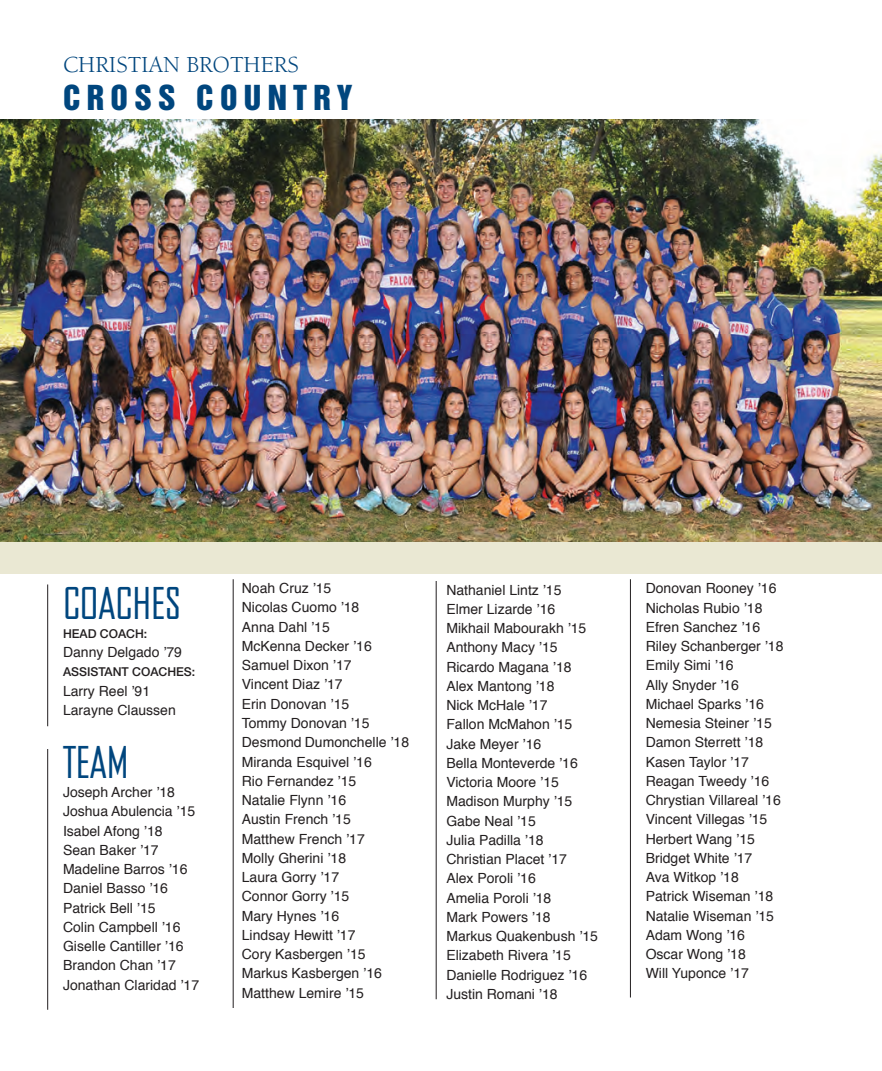
<style>
.page{position:relative;width:882px;height:1071px;background:#fff}
.page>*{position:absolute;margin:0;border:0;box-sizing:border-box;transform-origin:0 0}
.t1{font:42px "Bureau Agency";color:#00467e}
.t2{font:31.5px "Helvetica Inserat";letter-spacing:.2em;color:#00467e}
.t3{font:23.62px "Berkeley";color:#00467e}
.t4{font:14px "Helvetica";color:#231f20}
.t5{font:500 12.25px "Helvetica Neue";color:#231f20}
</style>
<div class="page">
<img style="left:0;top:119px;width:882px;height:424px">
<div style="left:0;top:543px;width:882px;height:31px;background:#eae8d3"></div>
<hr style="left:47px;top:584px;width:1px;height:142px;background:#231f20">
<hr style="left:47px;top:749px;width:1px;height:261px;background:#231f20">
<hr style="left:233px;top:579px;width:1px;height:429px;background:#231f20">
<hr style="left:436px;top:581px;width:1px;height:418px;background:#231f20">
<hr style="left:630px;top:579px;width:1px;height:419px;background:#231f20">
<p class="t3" style="left:63px;top:52px;width:237px">CHRISTIAN BROTHERS</p>
<p class="t2" style="left:63px;top:78px;width:291px">CROSS COUNTRY</p>
<p class="t1" style="left:63px;top:581px;width:119px">COACHES</p>
<p class="t5" style="left:63px;top:626px;width:86px">HEAD COACH:</p>
<p class="t4" style="left:63px;top:641px;width:121px">Danny Delgado ’79</p>
<p class="t5" style="left:63px;top:665px;width:134px">ASSISTANT COACHES:</p>
<p class="t4" style="left:63px;top:680px;width:89px">Larry Reel ’91</p>
<p class="t4" style="left:63px;top:699px;width:114px">Larayne Claussen</p>
<p class="t1" style="left:63px;top:740px;width:67px">TEAM</p>
<p class="t4" style="left:63px;top:781px;width:114px">Joseph Archer ’18</p>
<p class="t4" style="left:63px;top:801px;width:134px">Joshua Abulencia ’15</p>
<p class="t4" style="left:63px;top:820px;width:101px">Isabel Afong ’18</p>
<p class="t4" style="left:63px;top:839px;width:97px">Sean Baker ’17</p>
<p class="t4" style="left:63px;top:858px;width:126px">Madeline Barros ’16</p>
<p class="t4" style="left:63px;top:878px;width:107px">Daniel Basso ’16</p>
<p class="t4" style="left:63px;top:897px;width:94px">Patrick Bell ’15</p>
<p class="t4" style="left:63px;top:916px;width:119px">Colin Campbell ’16</p>
<p class="t4" style="left:63px;top:935px;width:122px">Giselle Cantiller ’16</p>
<p class="t4" style="left:63px;top:955px;width:114px">Brandon Chan ’17</p>
<p class="t4" style="left:63px;top:974px;width:138px">Jonathan Claridad ’17</p>
<p class="t4" style="left:242px;top:578px;width:91px">Noah Cruz ’15</p>
<p class="t4" style="left:242px;top:597px;width:119px">Nicolas Cuomo ’18</p>
<p class="t4" style="left:242px;top:616px;width:89px">Anna Dahl ’15</p>
<p class="t4" style="left:242px;top:635px;width:131px">McKenna Decker ’16</p>
<p class="t4" style="left:242px;top:655px;width:111px">Samuel Dixon ’17</p>
<p class="t4" style="left:242px;top:674px;width:102px">Vincent Diaz ’17</p>
<p class="t4" style="left:242px;top:693px;width:109px">Erin Donovan ’15</p>
<p class="t4" style="left:242px;top:712px;width:129px">Tommy Donovan ’15</p>
<p class="t4" style="left:242px;top:732px;width:169px">Desmond Dumonchelle ’18</p>
<p class="t4" style="left:242px;top:751px;width:131px">Miranda Esquivel ’16</p>
<p class="t4" style="left:242px;top:770px;width:116px">Rio Fernandez ’15</p>
<p class="t4" style="left:242px;top:789px;width:106px">Natalie Flynn ’16</p>
<p class="t4" style="left:242px;top:809px;width:110px">Austin French ’15</p>
<p class="t4" style="left:242px;top:828px;width:124px">Matthew French ’17</p>
<p class="t4" style="left:242px;top:847px;width:106px">Molly Gherini ’18</p>
<p class="t4" style="left:242px;top:866px;width:99px">Laura Gorry ’17</p>
<p class="t4" style="left:242px;top:886px;width:109px">Connor Gorry ’15</p>
<p class="t4" style="left:242px;top:905px;width:99px">Mary Hynes ’16</p>
<p class="t4" style="left:242px;top:924px;width:115px">Lindsay Hewitt ’17</p>
<p class="t4" style="left:242px;top:943px;width:125px">Cory Kasbergen ’15</p>
<p class="t4" style="left:242px;top:963px;width:142px">Markus Kasbergen ’16</p>
<p class="t4" style="left:242px;top:982px;width:124px">Matthew Lemire ’15</p>
<p class="t4" style="left:446px;top:579px;width:117px">Nathaniel Lintz ’15</p>
<p class="t4" style="left:446px;top:598px;width:110px">Elmer Lizarde ’16</p>
<p class="t4" style="left:446px;top:617px;width:142px">Mikhail Mabourakh ’15</p>
<p class="t4" style="left:446px;top:637px;width:113px">Anthony Macy ’15</p>
<p class="t4" style="left:446px;top:656px;width:127px">Ricardo Magana ’18</p>
<p class="t4" style="left:446px;top:675px;width:110px">Alex Mantong ’18</p>
<p class="t4" style="left:446px;top:694px;width:103px">Nick McHale ’17</p>
<p class="t4" style="left:446px;top:714px;width:128px">Fallon McMahon ’15</p>
<p class="t4" style="left:446px;top:733px;width:96px">Jake Meyer ’16</p>
<p class="t4" style="left:446px;top:752px;width:133px">Bella Monteverde ’16</p>
<p class="t4" style="left:446px;top:771px;width:114px">Victoria Moore ’15</p>
<p class="t4" style="left:446px;top:791px;width:128px">Madison Murphy ’15</p>
<p class="t4" style="left:446px;top:810px;width:91px">Gabe Neal ’15</p>
<p class="t4" style="left:446px;top:829px;width:99px">Julia Padilla ’18</p>
<p class="t4" style="left:446px;top:848px;width:122px">Christian Placet ’17</p>
<p class="t4" style="left:446px;top:868px;width:91px">Alex Poroli ’16</p>
<p class="t4" style="left:446px;top:887px;width:107px">Amelia Poroli ’18</p>
<p class="t4" style="left:446px;top:906px;width:106px">Mark Powers ’18</p>
<p class="t4" style="left:446px;top:925px;width:153px">Markus Quakenbush ’15</p>
<p class="t4" style="left:446px;top:945px;width:126px">Elizabeth Rivera ’15</p>
<p class="t4" style="left:446px;top:964px;width:142px">Danielle Rodriguez ’16</p>
<p class="t4" style="left:446px;top:983px;width:113px">Justin Romani ’18</p>
<p class="t4" style="left:646px;top:578px;width:132px">Donovan Rooney ’16</p>
<p class="t4" style="left:646px;top:597px;width:118px">Nicholas Rubio ’18</p>
<p class="t4" style="left:646px;top:616px;width:116px">Efren Sanchez ’16</p>
<p class="t4" style="left:646px;top:635px;width:139px">Riley Schanberger ’18</p>
<p class="t4" style="left:646px;top:655px;width:89px">Emily Simi ’16</p>
<p class="t4" style="left:646px;top:674px;width:95px">Ally Snyder ’16</p>
<p class="t4" style="left:646px;top:693px;width:120px">Michael Sparks ’16</p>
<p class="t4" style="left:646px;top:712px;width:128px">Nemesia Steiner ’15</p>
<p class="t4" style="left:646px;top:732px;width:119px">Damon Sterrett ’18</p>
<p class="t4" style="left:646px;top:751px;width:105px">Kasen Taylor ’17</p>
<p class="t4" style="left:646px;top:770px;width:125px">Reagan Tweedy ’16</p>
<p class="t4" style="left:646px;top:789px;width:137px">Chrystian Villareal ’16</p>
<p class="t4" style="left:646px;top:809px;width:123px">Vincent Villegas ’15</p>
<p class="t4" style="left:646px;top:828px;width:111px">Herbert Wang ’15</p>
<p class="t4" style="left:646px;top:847px;width:108px">Bridget White ’17</p>
<p class="t4" style="left:646px;top:866px;width:95px">Ava Witkop ’18</p>
<p class="t4" style="left:646px;top:886px;width:129px">Patrick Wiseman ’18</p>
<p class="t4" style="left:646px;top:905px;width:130px">Natalie Wiseman ’15</p>
<p class="t4" style="left:646px;top:924px;width:101px">Adam Wong ’16</p>
<p class="t4" style="left:646px;top:943px;width:102px">Oscar Wong ’18</p>
<p class="t4" style="left:646px;top:963px;width:105px">Will Yuponce ’17</p>
</div>
